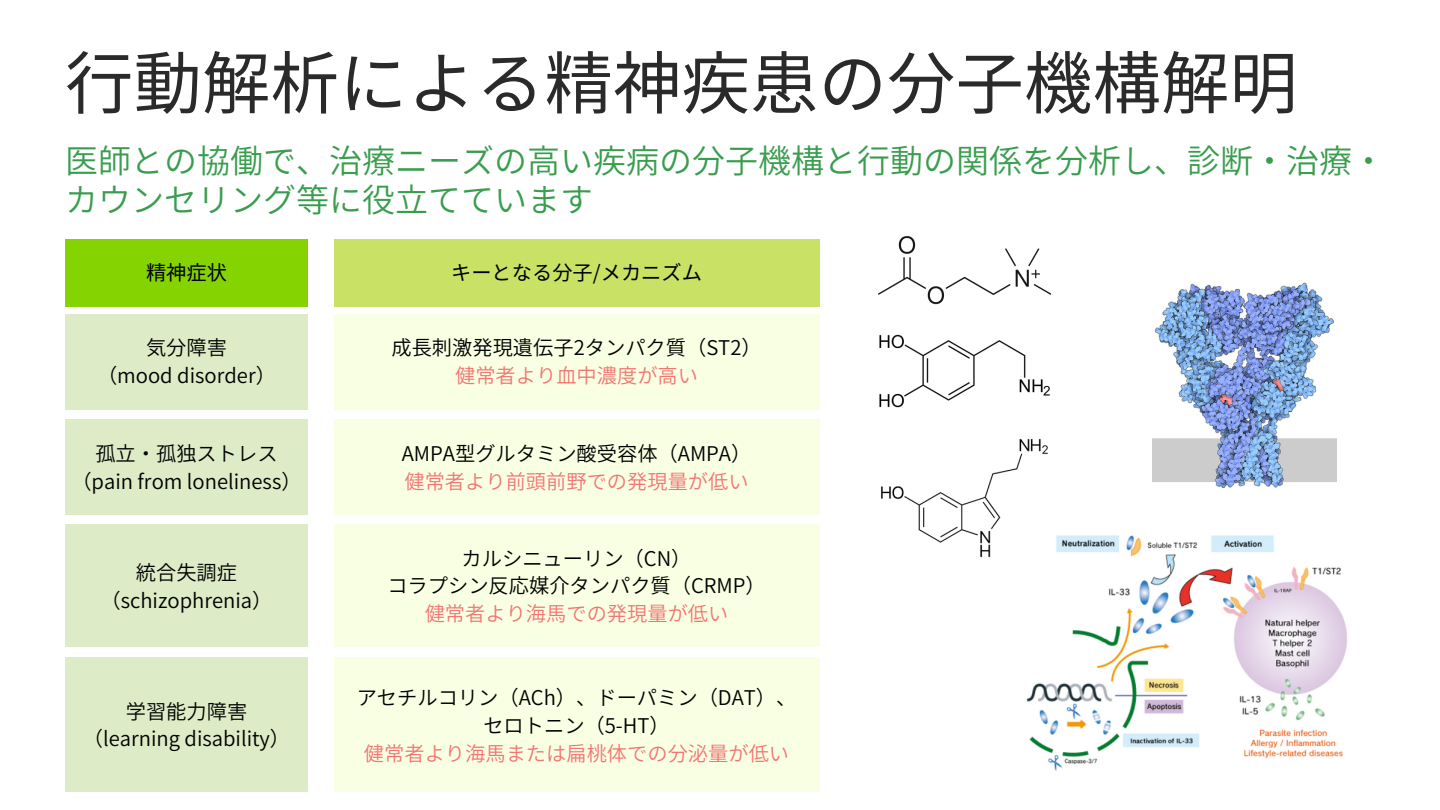
<style>
.page{position:relative;width:1440px;height:810px;background:#fff}
.page>*{position:absolute;margin:0;border:0;box-sizing:border-box;transform-origin:0 0}
.t1{font:68.5px "Source Han Sans JP";color:#2a2a2a}
.t2{font:33px/39px "Source Han Sans JP";color:#399d4e}
.t3{font:20.2px "Source Han Sans JP";color:#000}
.t4{font:20.2px "Source Han Sans JP";color:#f17674}
.t5{font:20.2px "Source Han Sans JP";color:#000}
</style>
<div class="page">
<img style="left:1153px;top:282px;width:184px;height:207px">
<img style="left:1026px;top:535px;width:321px;height:236px">
<div style="left:65px;top:239px;width:243px;height:68px;background:#85d300"></div>
<div style="left:334px;top:239px;width:486px;height:68px;background:#c9e265"></div>
<div style="left:65px;top:314px;width:243px;height:95px;background:#ddebc6"></div>
<div style="left:334px;top:314px;width:486px;height:95px;background:#f9ffe2"></div>
<div style="left:65px;top:420px;width:243px;height:95px;background:#ddebc6"></div>
<div style="left:334px;top:420px;width:486px;height:95px;background:#f9ffe2"></div>
<div style="left:65px;top:524px;width:243px;height:123px;background:#ddebc6"></div>
<div style="left:334px;top:524px;width:486px;height:123px;background:#f9ffe2"></div>
<div style="left:65px;top:658px;width:243px;height:134px;background:#ddebc6"></div>
<div style="left:334px;top:658px;width:486px;height:134px;background:#f9ffe2"></div>
<img style="left:878px;top:236px;width:174px;height:69px">
<img style="left:879px;top:334px;width:171px;height:74px">
<img style="left:881px;top:438px;width:173px;height:124px">
<p class="t1" style="left:65px;top:29px;width:1234px">行動解析による精神疾患の分子機構解明</p>
<p class="t2" style="left:65px;top:140px;width:1321px">医師との協働で、治療ニーズの高い疾病の分子機構と行動の関係を分析し、診断・治療・カウンセリング等に役立てています</p>
<p class="t5" style="left:146px;top:257px;width:82px">精神症状</p>
<p class="t5" style="left:451px;top:257px;width:252px">キーとなる分子/メカニズム</p>
<p class="t3" style="left:146px;top:332px;width:82px">気分障害</p>
<p class="t3" style="left:97px;top:360px;width:180px">（mood disorder）</p>
<p class="t3" style="left:95px;top:438px;width:184px">孤立・孤独ストレス</p>
<p class="t3" style="left:71px;top:465px;width:232px">（pain from loneliness）</p>
<p class="t3" style="left:136px;top:557px;width:103px">統合失調症</p>
<p class="t3" style="left:101px;top:584px;width:173px">（schizophrenia）</p>
<p class="t3" style="left:126px;top:695px;width:123px">学習能力障害</p>
<p class="t3" style="left:83px;top:723px;width:209px">（learning disability）</p>
<p class="t3" style="left:391px;top:332px;width:372px">成長刺激発現遺伝子2タンパク質（ST2）</p>
<p class="t4" style="left:455px;top:360px;width:244px">健常者より血中濃度が高い</p>
<p class="t3" style="left:402px;top:438px;width:351px">AMPA型グルタミン酸受容体（AMPA）</p>
<p class="t4" style="left:404px;top:465px;width:346px">健常者より前頭前野での発現量が低い</p>
<p class="t3" style="left:462px;top:542px;width:231px">カルシニューリン（CN）</p>
<p class="t3" style="left:387px;top:570px;width:380px">コラプシン反応媒介タンパク質（CRMP）</p>
<p class="t4" style="left:425px;top:598px;width:305px">健常者より海馬での発現量が低い</p>
<p class="t3" style="left:357px;top:682px;width:441px">アセチルコリン（ACh）、ドーパミン（DAT）、</p>
<p class="t3" style="left:483px;top:709px;width:188px">セロトニン（5-HT）</p>
<p class="t4" style="left:364px;top:737px;width:427px">健常者より海馬または扁桃体での分泌量が低い</p>
</div>
